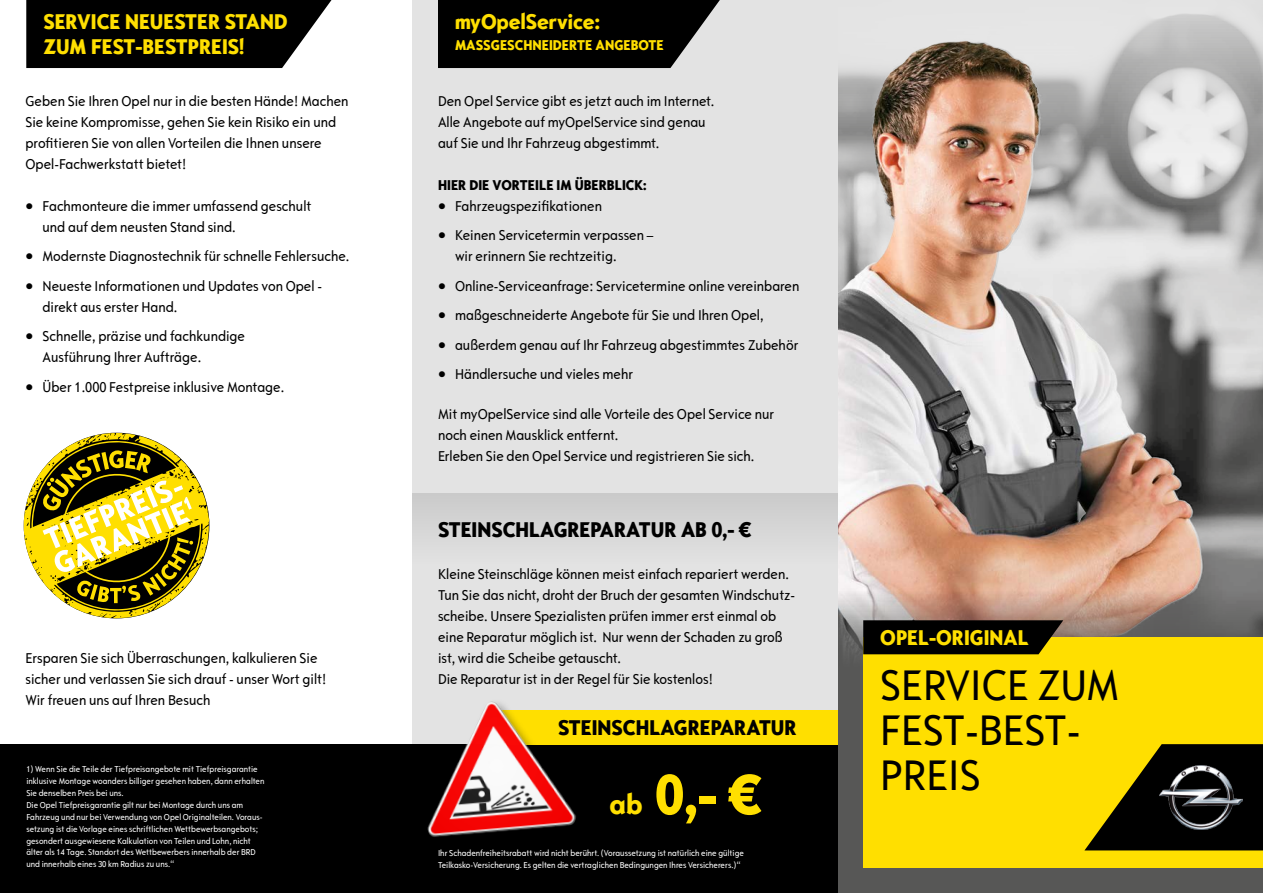
<style>
.page{position:relative;width:1263px;height:893px;background:#fff}
.page>*{position:absolute;margin:0;border:0;box-sizing:border-box;transform-origin:0 0}
.t1{font:800 60px "Opel Sans Condensed";color:#ffdf00}
.t2{font:condensed 45px/45px "Opel Sans";color:#000}
.t3{font:800 22.5px/25.5px "Opel Sans Condensed";color:#ffdf00}
.t4{font:800 22.5px "Opel Sans Condensed";color:#000}
.t5{font:condensed 15px/21px "Opel Sans";color:#000}
.t6{font:800 15px "Opel Sans Condensed";color:#000}
.t7{font:800 15px "Opel Sans Condensed";color:#ffdf00}
.t8{font:condensed 9px/12px "Opel Sans";color:#fff}
.s1{font-family:"Opel Sans Condensed";font-weight:800;font-stretch:normal}
.s2{font-size:30px}
</style>
<div class="page">
<img style="left:838px;top:0;width:425px;height:591px">
<img style="left:838px;top:41px;width:363px;height:550px">
<svg style="left:838px;top:591px;width:425px;height:302px;fill:#5c5c56"></svg>
<div style="left:412px;top:0;width:426px;height:893px;background:#e3e3e3"></div>
<div style="left:412px;top:493px;width:426px;height:71px;background:#d6d6d6"></div>
<div style="left:863px;top:637px;width:400px;height:230px;background:#ffdf00"></div>
<svg style="left:1085px;top:744px;width:178px;height:106px"></svg>
<img style="left:1159px;top:765px;width:83px;height:64px">
<svg style="left:863px;top:620px;width:200px;height:34px"></svg>
<svg style="left:26px;top:0;width:305px;height:68px"></svg>
<svg style="left:438px;top:0;width:282px;height:68px"></svg>
<div style="left:0;top:744px;width:838px;height:149px;background:#000"></div>
<div style="left:497px;top:710px;width:341px;height:34px;background:#ffdf00"></div>
<div style="left:425px;top:698px;width:163px;height:151px;background:#000;opacity:.35"></div>
<img style="left:425px;top:698px;width:157px;height:151px">
<svg style="left:23px;top:433px;width:186px;height:186px"></svg>
<h3 class="t3" style="left:43px;top:8px;width:246px">SERVICE NEUESTER STAND<br>ZUM FEST-BESTPREIS!</h3>
<h3 class="t3" style="left:455px;top:8px;width:147px">myOpelService:</h3>
<p class="t7" style="left:455px;top:36px;width:210px">MASSGESCHNEIDERTE ANGEBOTE</p>
<p class="t5" style="left:26px;top:90px;width:325px">Geben Sie Ihren Opel nur in die besten Hände! Machen Sie keine Kompromisse, gehen Sie kein Risiko ein und profitieren Sie von allen Vorteilen die Ihnen unsere Opel-Fachwerkstatt bietet!</p>
<p class="t5" style="left:43px;top:195px;width:270px;text-indent:-17px"><span class="s1">•</span> Fachmonteure die immer umfassend geschult und auf dem neusten Stand sind.</p>
<p class="t5" style="left:26px;top:246px;width:325px"><span class="s1">•</span> Modernste Diagnostechnik für schnelle Fehlersuche.</p>
<p class="t5" style="left:43px;top:275px;width:281px;text-indent:-17px"><span class="s1">•</span> Neueste Informationen und Updates von Opel - direkt aus erster Hand.</p>
<p class="t5" style="left:43px;top:326px;width:204px;text-indent:-17px"><span class="s1">•</span> Schnelle, präzise und fachkundige<br>Ausführung Ihrer Aufträge.</p>
<p class="t5" style="left:26px;top:376px;width:260px"><span class="s1">•</span> Über 1.000 Festpreise inklusive Montage.</p>
<p class="t5" style="left:26px;top:647px;width:302px">Ersparen Sie sich Überraschungen, kalkulieren Sie sicher und verlassen Sie sich drauf - unser Wort gilt!<br>Wir freuen uns auf Ihren Besuch</p>
<p class="t8" style="left:26px;top:762px;width:240px">1) Wenn Sie die Teile der Tiefpreisangebote mit Tiefpreisgarantie inklusive Montage woanders billiger gesehen haben, dann erhalten Sie denselben Preis bei uns.<br>Die Opel Tiefpreisgarantie gilt nur bei Montage durch uns am Fahrzeug und nur bei Verwendung von Opel Originalteilen. Voraus&shy;setzung ist die Vorlage eines schriftlichen Wettbewerbsangebots; gesondert ausgewiesene Kalkulation von Teilen und Lohn, nicht älter als 14 Tage. Standort des Wettbewerbers innerhalb der BRD und innerhalb eines 30 km Radius zu uns.“</p>
<p class="t5" style="left:438px;top:90px;width:278px">Den Opel Service gibt es jetzt auch im Internet.<br>Alle Angebote auf myOpelService sind genau auf Sie und Ihr Fahrzeug abgestimmt.</p>
<p class="t6" style="left:438px;top:175px;width:210px">HIER DIE VORTEILE IM ÜBERBLICK:</p>
<p class="t5" style="left:438px;top:195px;width:166px"><span class="s1">•</span> Fahrzeugspezifikationen</p>
<p class="t5" style="left:455px;top:225px;width:200px;text-indent:-17px"><span class="s1">•</span> Keinen Servicetermin verpassen – wir erinnern Sie rechtzeitig.</p>
<p class="t5" style="left:438px;top:275px;width:363px"><span class="s1">•</span> Online-Serviceanfrage: Servicetermine online vereinbaren</p>
<p class="t5" style="left:438px;top:305px;width:327px"><span class="s1">•</span> maßgeschneiderte Angebote für Sie und Ihren Opel,</p>
<p class="t5" style="left:438px;top:334px;width:362px"><span class="s1">•</span> außerdem genau auf Ihr Fahrzeug abgestimmtes Zubehör</p>
<p class="t5" style="left:438px;top:364px;width:197px"><span class="s1">•</span> Händlersuche und vieles mehr</p>
<p class="t5" style="left:438px;top:404px;width:338px">Mit myOpelService sind alle Vorteile des Opel Service nur noch einen Mausklick entfernt.<br>Erleben Sie den Opel Service und registrieren Sie sich.</p>
<h3 class="t4" style="left:438px;top:516px;width:315px">STEINSCHLAGREPARATUR AB 0,- €</h3>
<p class="t5" style="left:438px;top:564px;width:359px">Kleine Steinschläge können meist einfach repariert werden.<br>Tun Sie das nicht, droht der Bruch der gesamten Windschutz&shy;scheibe. Unsere Spezialisten prüfen immer erst einmal ob eine Reparatur möglich ist. Nur wenn der Schaden zu groß ist, wird die Scheibe getauscht.<br>Die Reparatur ist in der Regel für Sie kostenlos!</p>
<h3 class="t4" style="left:558px;top:713px;width:240px">STEINSCHLAGREPARATUR</h3>
<h1 class="t1" style="left:610px;top:758px;width:154px"><span class="s2">ab</span> 0,- €</h1>
<p class="t8" style="left:438px;top:847px;width:307px">Ihr Schadenfreiheitsrabatt wird nicht berührt. (Voraussetzung ist natürlich eine gültige<br>Teilkasko-Versicherung. Es gelten die vertraglichen Bedingungen Ihres Versicherers.)“</p>
<h3 class="t3" style="left:880px;top:625px;width:150px">OPEL-ORIGINAL</h3>
<h2 class="t2" style="left:880px;top:663px;width:240px">SERVICE ZUM<br>FEST-BEST-<br>PREIS</h2>
</div>
